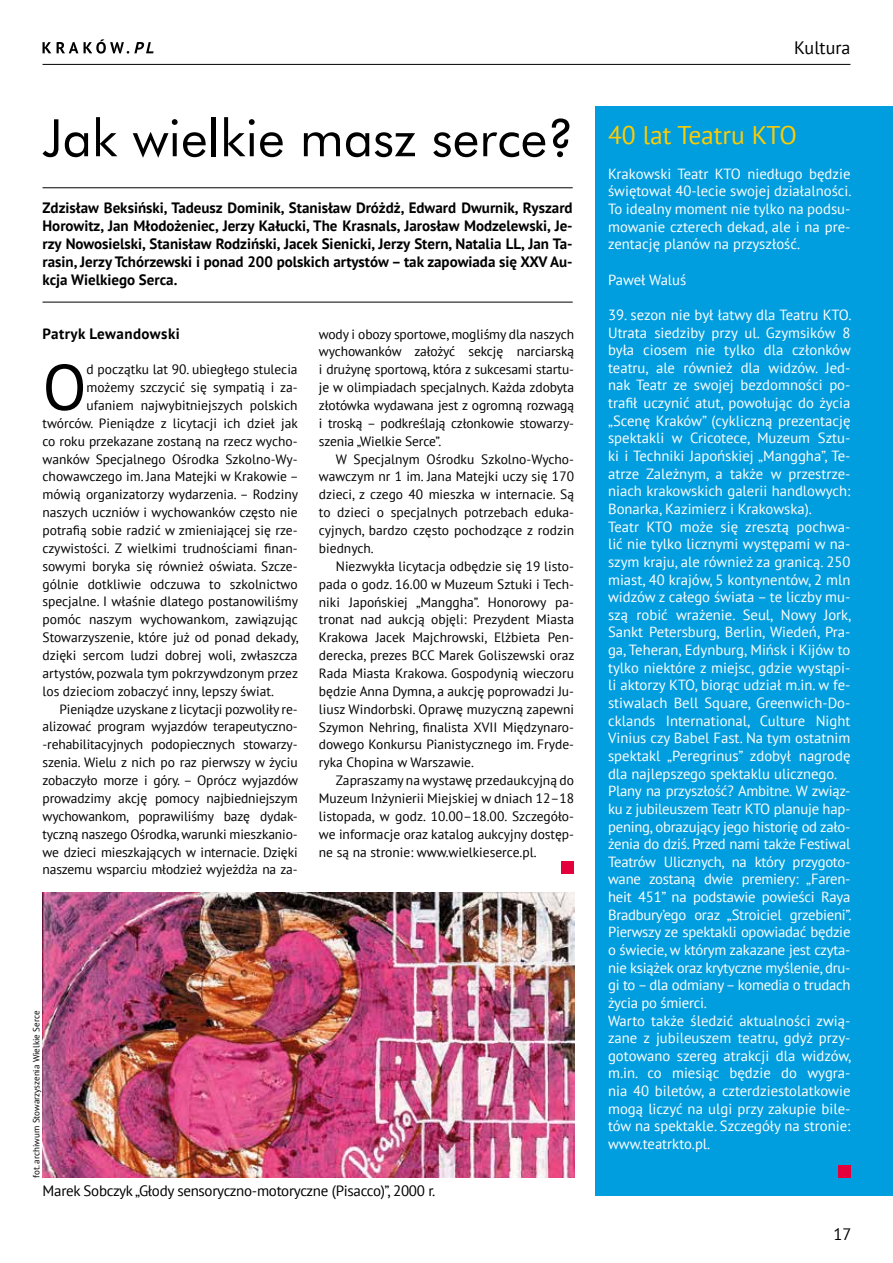
<style>
.page{position:relative;width:893px;height:1263px;background:#fff}
.page>*{position:absolute;margin:0;border:0;box-sizing:border-box;transform-origin:0 0}
.t1{font:64.5px "PT Sans";color:#000}
.t2{font:50.4px "Futura PL";color:#000}
.t3{font:25.5px "PT Sans";color:#fc0}
.t4{font:18px "PT Sans";color:#000}
.t5{font:16.5px "PT Sans";color:#000}
.t6{font:700 15px/17.9px "PT Sans";color:#000;text-align:justify}
.t7{font:15px "PT Sans";letter-spacing:-.02em;color:#000}
.t8{font:700 15px "PT Sans";letter-spacing:.03em;color:#000}
.t9{font:14.7px/17.7px "PT Sans";color:#fff;text-align:justify}
.t10{font:13.5px/17.9px "PT Sans";color:#000;text-align:justify}
.t11{font:9px "PT Sans";color:#000}
</style>
<div class="page">
<hr style="left:43px;top:64px;width:807px;height:1px;background:#000">
<svg style="left:43px;top:39px;width:111px;height:15px"></svg>
<div style="left:595px;top:106px;width:298px;height:1090px;background:#009ddf"></div>
<div style="left:838px;top:1165px;width:12px;height:13px;background:#e4003a"></div>
<div style="left:561px;top:861px;width:13px;height:13px;background:#e4003a"></div>
<hr style="left:43px;top:187px;width:530px;height:1px;background:#000">
<hr style="left:43px;top:302px;width:530px;height:1px;background:#000">
<img style="left:43px;top:892px;width:531px;height:286px">
<h2 class="t2" style="left:43px;top:106px;width:533px">Jak wielkie masz serce?</h2>
<p class="t6" style="left:43px;top:199px;width:532px">Zdzisław Beksiński, Tadeusz Dominik, Stanisław Dróżdż, Edward Dwurnik, Ryszard Horowitz, Jan Młodożeniec, Jerzy Kałucki, The Krasnals, Jarosław Modzelewski, Je&shy;rzy Nowosielski, Stanisław Rodziński, Jacek Sienicki, Jerzy Stern, Natalia LL, Jan Ta&shy;rasin, Jerzy Tchórzewski i ponad 200 polskich artystów – tak zapowiada się XXV Au&shy;kcja Wielkiego Serca.</p>
<p class="t8" style="left:43px;top:323px;width:139px">Patryk Lewandowski</p>
<h1 class="t1" style="left:43px;top:346px;width:46px">O</h1>
<p class="t10" style="left:87px;top:360px;width:212px">d początku lat 90. ubiegłego stulecia</p>
<p class="t10" style="left:87px;top:378px;width:212px">możemy szczycić się sympatią i za-</p>
<p class="t10" style="left:87px;top:396px;width:212px">ufaniem najwybitniejszych polskich</p>
<p class="t10" style="left:43px;top:414px;width:257px">twórców. Pieniądze z licytacji ich dzieł jak</p>
<p class="t10" style="left:43px;top:432px;width:257px">co roku przekazane zostaną na rzecz wycho-</p>
<p class="t10" style="left:43px;top:450px;width:257px">wanków Specjalnego Ośrodka Szkolno-Wy-</p>
<p class="t10" style="left:43px;top:467px;width:258px">chowawczego im. Jana Matejki w Krakowie –</p>
<p class="t10" style="left:43px;top:485px;width:257px">mówią organizatorzy wydarzenia. – Rodziny</p>
<p class="t10" style="left:43px;top:503px;width:257px">naszych uczniów i wychowanków często nie</p>
<p class="t10" style="left:43px;top:521px;width:257px">potrafią sobie radzić w zmieniającej się rze-</p>
<p class="t10" style="left:43px;top:539px;width:257px">czywistości. Z wielkimi trudnościami finan-</p>
<p class="t10" style="left:43px;top:557px;width:257px">sowymi boryka się również oświata. Szcze-</p>
<p class="t10" style="left:43px;top:575px;width:257px">gólnie dotkliwie odczuwa to szkolnictwo</p>
<p class="t10" style="left:43px;top:592px;width:257px">specjalne. I właśnie dlatego postanowiliśmy</p>
<p class="t10" style="left:43px;top:610px;width:257px">pomóc naszym wychowankom, zawiązując</p>
<p class="t10" style="left:43px;top:628px;width:258px">Stowarzyszenie, które już od ponad dekady,</p>
<p class="t10" style="left:43px;top:646px;width:257px">dzięki sercom ludzi dobrej woli, zwłaszcza</p>
<p class="t10" style="left:43px;top:664px;width:257px">artystów, pozwala tym pokrzywdzonym przez</p>
<p class="t10" style="left:43px;top:682px;width:233px">los dzieciom zobaczyć inny, lepszy świat.</p>
<p class="t10" style="left:60px;top:700px;width:240px">Pieniądze uzyskane z licytacji pozwoliły re-</p>
<p class="t10" style="left:43px;top:717px;width:257px">alizować program wyjazdów terapeutyczno-</p>
<p class="t10" style="left:43px;top:735px;width:257px">-rehabilitacyjnych podopiecznych stowarzy-</p>
<p class="t10" style="left:43px;top:753px;width:257px">szenia. Wielu z nich po raz pierwszy w życiu</p>
<p class="t10" style="left:43px;top:771px;width:257px">zobaczyło morze i góry. – Oprócz wyjazdów</p>
<p class="t10" style="left:43px;top:789px;width:257px">prowadzimy akcję pomocy najbiedniejszym</p>
<p class="t10" style="left:43px;top:807px;width:257px">wychowankom, poprawiliśmy bazę dydak-</p>
<p class="t10" style="left:43px;top:825px;width:257px">tyczną naszego Ośrodka, warunki mieszkanio-</p>
<p class="t10" style="left:43px;top:842px;width:257px">we dzieci mieszkających w internacie. Dzięki</p>
<p class="t10" style="left:43px;top:860px;width:257px">naszemu wsparciu młodzież wyjeżdża na za-</p>
<p class="t10" style="left:319px;top:325px;width:257px">wody i obozy sportowe, mogliśmy dla naszych wychowanków założyć sekcję narciarską i drużynę sportową, która z sukcesami startu&shy;je w olimpiadach specjalnych. Każda zdobyta złotówka wydawana jest z ogromną rozwagą i troską – podkreślają członkowie stowarzy&shy;szenia „Wielkie Serce”.</p>
<p class="t10" style="left:319px;top:450px;width:257px;text-indent:17px">W Specjalnym Ośrodku Szkolno-Wycho&shy;wawczym nr 1 im. Jana Matejki uczy się 170 dzieci, z czego 40 mieszka w internacie. Są to dzieci o specjalnych potrzebach eduka&shy;cyjnych, bardzo często pochodzące z rodzin biednych.</p>
<p class="t10" style="left:319px;top:557px;width:257px;text-indent:17px">Niezwykła licytacja odbędzie się 19 listo&shy;pada o godz. 16.00 w Muzeum Sztuki i Tech&shy;niki Japońskiej „Manggha”. Honorowy pa&shy;tronat nad aukcją objęli: Prezydent Miasta Krakowa Jacek Majchrowski, Elżbieta Pen&shy;derecka, prezes BCC Marek Goliszewski oraz Rada Miasta Krakowa. Gospodynią wieczoru będzie Anna Dymna, a aukcję poprowadzi Ju&shy;liusz Windorbski. Oprawę muzyczną zapewni Szymon Nehring, finalista XVII Międzynaro&shy;dowego Konkursu Pianistycznego im. Fryde&shy;ryka Chopina w Warszawie.</p>
<p class="t10" style="left:319px;top:771px;width:257px;text-indent:17px">Zapraszamy na wystawę przedaukcyjną do Muzeum Inżynierii Miejskiej w dniach 12–18 listopada, w godz. 10.00–18.00. Szczegóło&shy;we informacje oraz katalog aukcyjny dostęp&shy;ne są na stronie: www.wielkieserce.pl.</p>
<p class="t11" style="left:31px;top:1178px;width:169px;rotate:-90deg">fot. archiwum Stowarzyszenia Wielkie Serce</p>
<p class="t7" style="left:43px;top:1181px;width:394px">Marek Sobczyk „Głody sensoryczno-motoryczne (Pisacco)”, 2000 r.</p>
<h3 class="t4" style="left:794px;top:36px;width:58px">Kultura</h3>
<h3 class="t3" style="left:608px;top:118px;width:190px">40 lat Teatru KTO</h3>
<p class="t9" style="left:608px;top:164px;width:245px">Krakowski Teatr KTO niedługo będzie świętował 40-lecie swojej działalności.<br>To idealny moment nie tylko na podsu&shy;mowanie czterech dekad, ale i na pre&shy;zentację planów na przyszłość.</p>
<p class="t9" style="left:608px;top:270px;width:80px">Paweł Waluś</p>
<p class="t9" style="left:608px;top:305px;width:245px;text-align:left">39. sezon nie był łatwy dla Teatru KTO.<br>Utrata siedziby przy ul. Gzymsików 8 była ciosem nie tylko dla członków teatru, ale również dla widzów. Jed&shy;nak Teatr ze swojej bezdomności po&shy;trafił uczynić atut, powołując do życia „Scenę Kraków” (cykliczną prezentację spektakli w Cricotece, Muzeum Sztu&shy;ki i Techniki Japońskiej „Manggha”, Te&shy;atrze Zależnym, a także w przestrze&shy;niach krakowskich galerii handlowych:<br>Bonarka, Kazimierz i Krakowska).<br>Teatr KTO może się zresztą pochwa&shy;lić nie tylko licznymi występami w na&shy;szym kraju, ale również za granicą. 250 miast, 40 krajów, 5 kontynentów, 2 mln widzów z całego świata – te liczby mu&shy;szą robić wrażenie. Seul, Nowy Jork, Sankt Petersburg, Berlin, Wiedeń, Pra&shy;ga, Teheran, Edynburg, Mińsk i Kijów to tylko niektóre z miejsc, gdzie wystąpi&shy;li aktorzy KTO, biorąc udział m.in. w fe&shy;stiwalach Bell Square, Greenwich-Do&shy;cklands International, Culture Night Vinius czy Babel Fast. Na tym ostatnim spektakl „Peregrinus” zdobył nagrodę dla najlepszego spektaklu ulicznego.<br>Plany na przyszłość? Ambitne. W związ&shy;ku z jubileuszem Teatr KTO planuje hap&shy;pening, obrazujący jego historię od zało&shy;żenia do dziś. Przed nami także Festiwal Teatrów Ulicznych, na który przygoto&shy;wane zostaną dwie premiery: „Faren&shy;heit 451” na podstawie powieści Raya Bradbury’ego oraz „Stroiciel grzebieni”.<br>Pierwszy ze spektakli opowiadać będzie o świecie, w którym zakazane jest czyta&shy;nie książek oraz krytyczne myślenie, dru&shy;gi to – dla odmiany – komedia o trudach życia po śmierci.<br>Warto także śledzić aktualności zwią&shy;zane z jubileuszem teatru, gdyż przy&shy;gotowano szereg atrakcji dla widzów, m.in. co miesiąc będzie do wygra&shy;nia 40 biletów, a czterdziestolatkowie mogą liczyć na ulgi przy zakupie bile&shy;tów na spektakle. Szczegóły na stronie: www.teatrkto.pl.</p>
<p class="t5" style="left:833px;top:1223px;width:19px">17</p>
</div>
